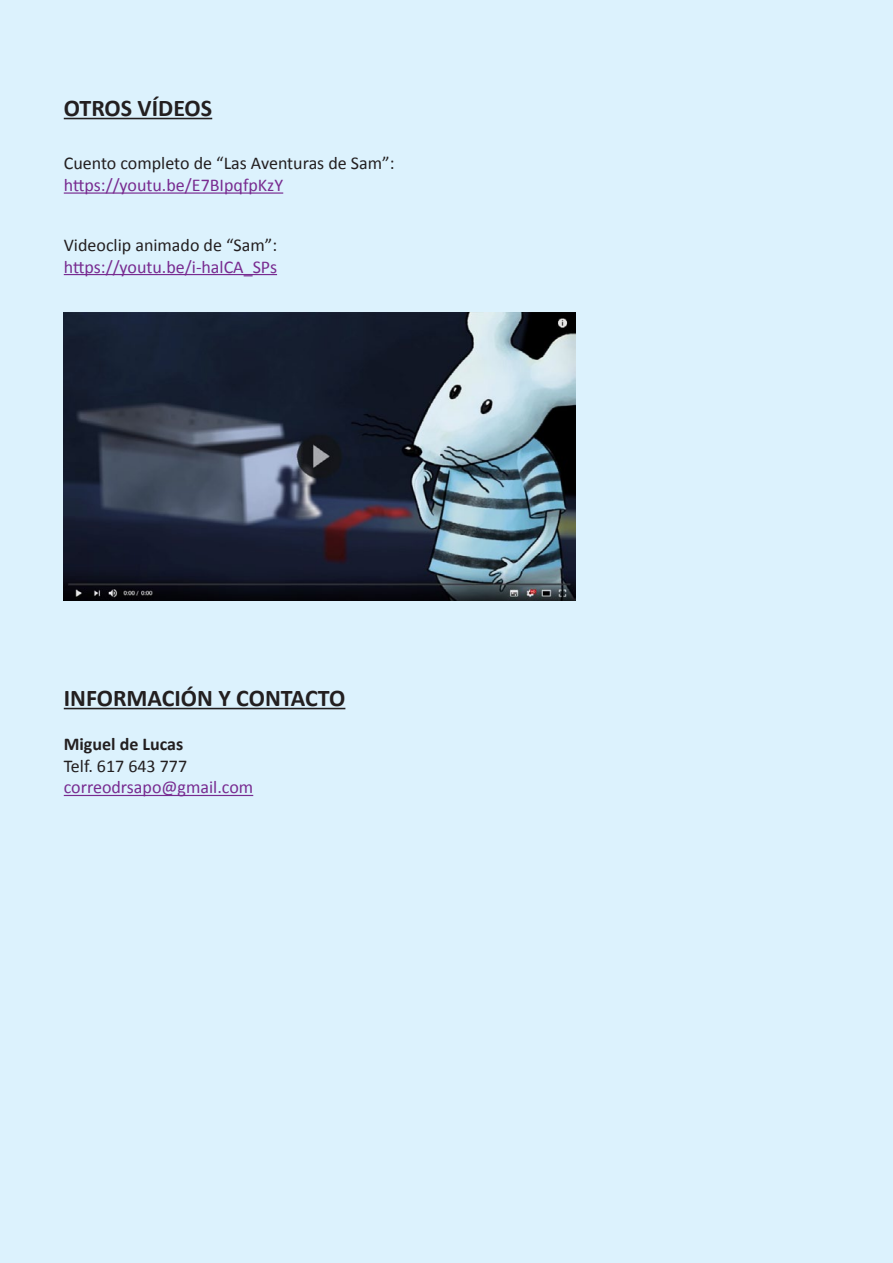
<style>
.page{position:relative;width:893px;height:1263px;background:#dcf2fd}
.page>*{position:absolute;margin:0;border:0;box-sizing:border-box;transform-origin:0 0}
.t1{font:700 24px "Calibri";color:#231f20}
.t2{font:18px "Calibri";color:#782b90}
.t3{font:18px "Calibri";color:#231f20}
.t4{font:700 18px "Calibri";color:#231f20}
</style>
<div class="page">
<hr style="left:64px;top:708px;width:281px;height:1px;background:#231f20">
<hr style="left:64px;top:795px;width:189px;height:1px;background:#782b90">
<hr style="left:64px;top:118px;width:148px;height:1px;background:#231f20">
<hr style="left:64px;top:274px;width:213px;height:1px;background:#782b90">
<hr style="left:64px;top:192px;width:219px;height:2px;background:#782b90">
<img style="left:64px;top:313px;width:511px;height:288px">
<h1 class="t1" style="left:64px;top:92px;width:150px">OTROS VÍDEOS</h1>
<p class="t3" style="left:64px;top:152px;width:332px">Cuento completo de “Las Aventuras de Sam”:</p>
<p class="t2" style="left:64px;top:174px;width:221px">https://youtu.be/E7BIpqfpKzY</p>
<p class="t3" style="left:64px;top:234px;width:215px">Videoclip animado de “Sam”:</p>
<p class="t2" style="left:64px;top:255px;width:215px">https://youtu.be/i-halCA_SPs</p>
<h1 class="t1" style="left:64px;top:682px;width:283px">INFORMACIÓN Y CONTACTO</h1>
<p class="t4" style="left:64px;top:733px;width:121px">Miguel de Lucas</p>
<p class="t3" style="left:64px;top:754px;width:125px">Telf. 617 643 777</p>
<p class="t2" style="left:64px;top:776px;width:191px">correodrsapo@gmail.com</p>
</div>
